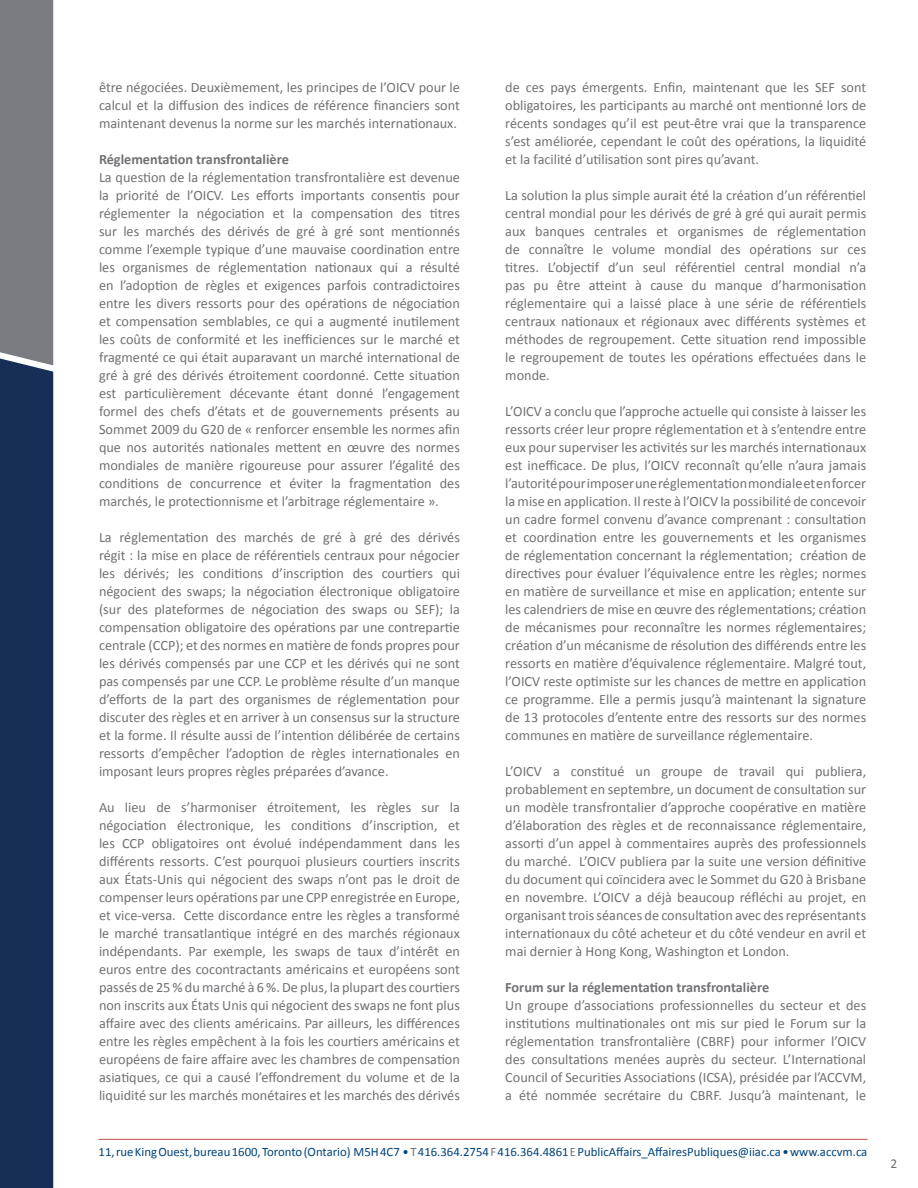
<style>
.page{position:relative;width:918px;height:1188px;background:#fff}
.page>*{position:absolute;margin:0;border:0;box-sizing:border-box;transform-origin:0 0}
.t1{font:14.25px/18px "Calibri";color:#717074;text-align:justify}
.t2{font:700 14.25px "Calibri";color:#717074}
.t3{font:13.5px "Calibri";color:#717074}
.t4{font:12.75px "Calibri";color:#00447b}
.s1{color:#717074}
</style>
<div class="page">
<hr style="left:99px;top:1139px;width:768px;height:1px;background:#bf4f4d">
<div style="left:0;top:365px;width:53px;height:823px;background:#172f57"></div>
<div style="left:0;top:0;width:53px;height:365px;background:#7b7c82"></div>
<p class="t1" style="left:99px;top:79px;width:362px">être négociées. Deuxièmement, les principes de l’OICV pour le calcul et la diffusion des indices de référence financiers sont maintenant devenus la norme sur les marchés internationaux.</p>
<p class="t2" style="left:99px;top:151px;width:191px">Réglementation transfrontalière</p>
<p class="t1" style="left:99px;top:169px;width:363px">La question de la réglementation transfrontalière est devenue la priorité de l’OICV. Les efforts importants consentis pour réglementer la négociation et la compensation des titres sur les marchés des dérivés de gré à gré sont mentionnés comme l’exemple typique d’une mauvaise coordination entre les organismes de réglementation nationaux qui a résulté en l’adoption de règles et exigences parfois contradictoires entre les divers ressorts pour des opérations de négociation et compensation semblables, ce qui a augmenté inutilement les coûts de conformité et les inefficiences sur le marché et fragmenté ce qui était auparavant un marché international de gré à gré des dérivés étroitement coordonné. Cette situation est particulièrement décevante étant donné l’engagement formel des chefs d’états et de gouvernements présents au Sommet 2009 du G20 de « renforcer ensemble les normes afin que nos autorités nationales mettent en œuvre des normes mondiales de manière rigoureuse pour assurer l’égalité des conditions de concurrence et éviter la fragmentation des marchés, le protectionnisme et l’arbitrage réglementaire ».</p>
<p class="t1" style="left:99px;top:529px;width:362px">La réglementation des marchés de gré à gré des dérivés régit : la mise en place de référentiels centraux pour négocier les dérivés; les conditions d’inscription des courtiers qui négocient des swaps; la négociation électronique obligatoire (sur des plateformes de négociation des swaps ou SEF); la compensation obligatoire des opérations par une contrepartie centrale (CCP); et des normes en matière de fonds propres pour les dérivés compensés par une CCP et les dérivés qui ne sont pas compensés par une CCP. Le problème résulte d’un manque d’efforts de la part des organismes de réglementation pour discuter des règles et en arriver à un consensus sur la structure et la forme. Il résulte aussi de l’intention délibérée de certains ressorts d’empêcher l’adoption de règles internationales en imposant leurs propres règles préparées d’avance.</p>
<p class="t1" style="left:99px;top:799px;width:363px">Au lieu de s’harmoniser étroitement, les règles sur la négociation électronique, les conditions d’inscription, et les CCP obligatoires ont évolué indépendamment dans les différents ressorts. C’est pourquoi plusieurs courtiers inscrits aux États-Unis qui négocient des swaps n’ont pas le droit de compenser leurs opérations par une CPP enregistrée en Europe, et vice-versa. Cette discordance entre les règles a transformé le marché transatlantique intégré en des marchés régionaux indépendants. Par exemple, les swaps de taux d’intérêt en euros entre des cocontractants américains et européens sont passés de 25 % du marché à 6 %. De plus, la plupart des courtiers non inscrits aux États Unis qui négocient des swaps ne font plus affaire avec des clients américains. Par ailleurs, les différences entre les règles empêchent à la fois les courtiers américains et européens de faire affaire avec les chambres de compensation asiatiques, ce qui a causé l’effondrement du volume et de la liquidité sur les marchés monétaires et les marchés des dérivés</p>
<p class="t1" style="left:505px;top:79px;width:362px">de ces pays émergents. Enfin, maintenant que les SEF sont obligatoires, les participants au marché ont mentionné lors de récents sondages qu’il est peut-être vrai que la transparence s’est améliorée, cependant le coût des opérations, la liquidité et la facilité d’utilisation sont pires qu’avant.</p>
<p class="t1" style="left:505px;top:187px;width:362px">La solution la plus simple aurait été la création d’un référentiel central mondial pour les dérivés de gré à gré qui aurait permis aux banques centrales et organismes de réglementation de connaître le volume mondial des opérations sur ces titres. L’objectif d’un seul référentiel central mondial n’a pas pu être atteint à cause du manque d’harmonisation réglementaire qui a laissé place à une série de référentiels centraux nationaux et régionaux avec différents systèmes et méthodes de regroupement. Cette situation rend impossible le regroupement de toutes les opérations effectuées dans le monde.</p>
<p class="t1" style="left:505px;top:403px;width:362px">L’OICV a conclu que l’approche actuelle qui consiste à laisser les ressorts créer leur propre réglementation et à s’entendre entre eux pour superviser les activités sur les marchés internationaux est inefficace. De plus, l’OICV reconnaît qu’elle n’aura jamais l’autorité pour imposer une réglementation mondiale et en forcer la mise en application. Il reste à l’OICV la possibilité de concevoir un cadre formel convenu d’avance comprenant : consultation et coordination entre les gouvernements et les organismes de réglementation concernant la réglementation; création de directives pour évaluer l’équivalence entre les règles; normes en matière de surveillance et mise en application; entente sur les calendriers de mise en œuvre des réglementations; création de mécanismes pour reconnaître les normes réglementaires; création d’un mécanisme de résolution des différends entre les ressorts en matière d’équivalence réglementaire. Malgré tout, l’OICV reste optimiste sur les chances de mettre en application ce programme. Elle a permis jusqu’à maintenant la signature de 13 protocoles d’entente entre des ressorts sur des normes communes en matière de surveillance réglementaire.</p>
<p class="t1" style="left:505px;top:763px;width:363px">L’OICV a constitué un groupe de travail qui publiera, probablement en septembre, un document de consultation sur un modèle transfrontalier d’approche coopérative en matière d’élaboration des règles et de reconnaissance réglementaire, assorti d’un appel à commentaires auprès des professionnels du marché. L’OICV publiera par la suite une version définitive du document qui coïncidera avec le Sommet du G20 à Brisbane en novembre. L’OICV a déjà beaucoup réfléchi au projet, en organisant trois séances de consultation avec des représentants internationaux du côté acheteur et du côté vendeur en avril et mai dernier à Hong Kong, Washington et London.</p>
<p class="t2" style="left:505px;top:979px;width:265px">Forum sur la réglementation transfrontalière</p>
<p class="t1" style="left:505px;top:997px;width:362px">Un groupe d’associations professionnelles du secteur et des institutions multinationales ont mis sur pied le Forum sur la réglementation transfrontalière (CBRF) pour informer l’OICV des consultations menées auprès du secteur. L’International Council of Securities Associations (ICSA), présidée par l’ACCVM, a été nommée secrétaire du CBRF. Jusqu’à maintenant, le</p>
<p class="t4" style="left:99px;top:1144px;width:770px">11, rue King Ouest, bureau 1600, Toronto (Ontario) M5H 4C7 • <span class="s1">T</span> 416.364.2754 <span class="s1">F</span> 416.364.4861 <span class="s1">E</span> PublicAffairs_AffairesPubliques@iiac.ca • www.accvm.ca</p>
<p class="t3" style="left:891px;top:1155px;width:8px">2</p>
</div>
